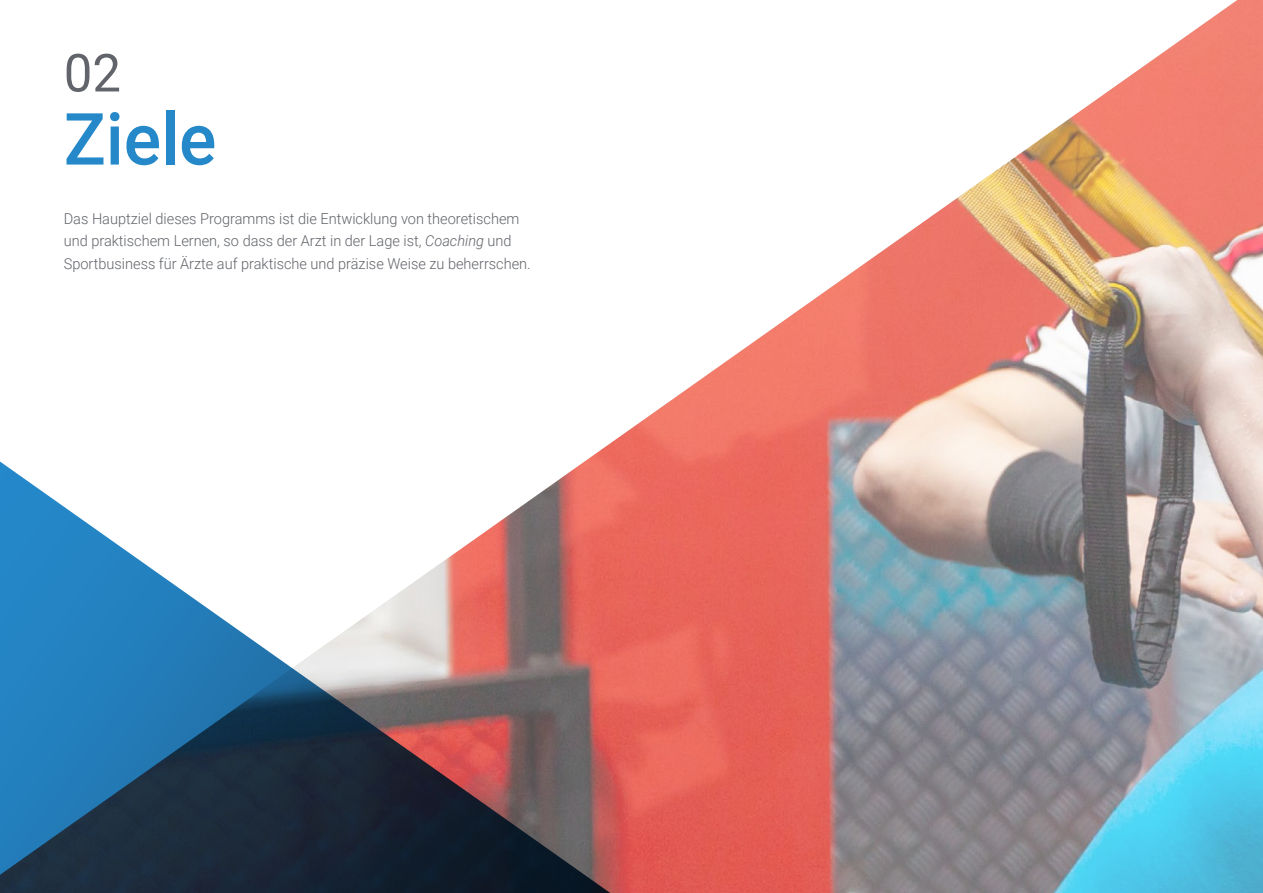
<style>
.page{position:relative;width:1263px;height:893px;background:#fff}
.page>*{position:absolute;margin:0;border:0;box-sizing:border-box;transform-origin:0 0}
.t1{font:500 72px "Roboto";color:#2488c9}
.t2{font:52.5px "Roboto";color:#61646a}
.t3{font:300 15px/22.5px "Roboto";color:#61646a}
.s1{font-style:italic}
</style>
<div class="page">
<img style="left:606px;top:0;width:657px;height:893px">
<svg style="left:0;top:446px;width:640px;height:447px"></svg>
<h2 class="t2" style="left:64px;top:36px;width:59px">02</h2>
<h1 class="t1" style="left:64px;top:89px;width:154px">Ziele</h1>
<p class="t3" style="left:64px;top:207px;width:468px">Das Hauptziel dieses Programms ist die Entwicklung von theoretischem und praktischem Lernen, so dass der Arzt in der Lage ist, <span class="s1">Coaching</span> und<br>Sportbusiness für Ärzte auf praktische und präzise Weise zu beherrschen.</p>
</div>
